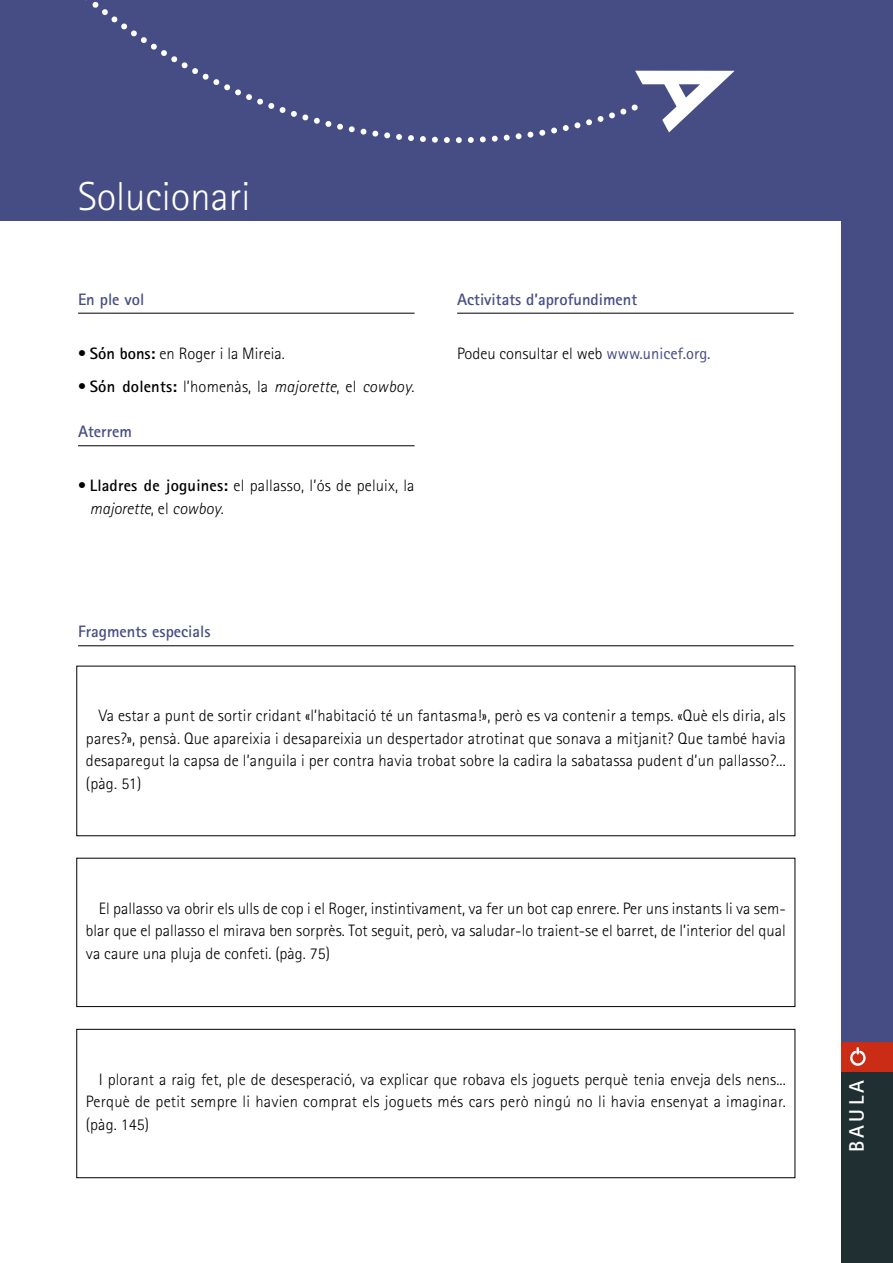
<style>
.page{position:relative;width:893px;height:1263px;background:#fff}
.page>*{position:absolute;margin:0;border:0;box-sizing:border-box;transform-origin:0 0}
.t1{font:300 40.5px "Rotis Sans Serif";color:#fff}
.t2{font:700 21px "Rotis Sans Serif";letter-spacing:.16em;color:#fff}
.t3{font:300 16.5px/22.5px "Rotis Sans Serif";letter-spacing:.01em;color:#000;text-align:justify}
.t4{font:700 16.5px "Rotis Sans Serif";color:#454d84}
.s1{font-weight:700}
.s2{font-style:italic}
.s3{font-weight:400;color:#454d84}
</style>
<div class="page">
<div style="left:0;top:0;width:842px;height:221px;background:#454d84"></div>
<img style="left:642px;top:71px;width:93px;height:61px">
<svg style="left:85px;top:0;width:557px;height:144px"></svg>
<svg style="left:632px;top:105px;width:6px;height:6px"></svg>
<div style="left:842px;top:0;width:51px;height:1235px;background:#454d84"></div>
<div style="left:842px;top:1071px;width:51px;height:192px;background:#202f32"></div>
<div style="left:842px;top:1042px;width:51px;height:29px;background:#cb2c16"></div>
<img style="left:850px;top:1047px;width:16px;height:19px">
<hr style="left:78px;top:645px;width:716px;height:1px;background:#000">
<div style="left:77px;top:1029px;width:718px;height:149px;border:1px solid #000"></div>
<div style="left:77px;top:858px;width:718px;height:149px;border:1px solid #000"></div>
<hr style="left:78px;top:313px;width:337px;height:1px;background:#000">
<hr style="left:78px;top:445px;width:337px;height:1px;background:#000">
<hr style="left:457px;top:313px;width:337px;height:1px;background:#000">
<h1 class="t1" style="left:78px;top:182px;width:174px">Solucionari</h1>
<p class="t4" style="left:78px;top:293px;width:68px">En ple vol</p>
<p class="t3" style="left:78px;top:344px;width:208px">• <span class="s1">Són bons:</span> en Roger i la Mireia.</p>
<p class="t3" style="left:78px;top:377px;width:338px">• <span class="s1">Són dolents:</span> l’homenàs, la <span class="s2">majorette</span>, el <span class="s2">cowboy</span>.</p>
<p class="t4" style="left:78px;top:426px;width:56px">Aterrem</p>
<p class="t3" style="left:90px;top:476px;width:326px;text-indent:-12px">• <span class="s1">Lladres de joguines:</span> el pallasso, l’ós de peluix, la <span class="s2">majorette</span>, el <span class="s2">cowboy</span>.</p>
<p class="t4" style="left:78px;top:626px;width:134px">Fragments especials</p>
<p class="t4" style="left:457px;top:293px;width:182px">Activitats d’aprofundiment</p>
<p class="t3" style="left:457px;top:344px;width:255px">Podeu consultar el web <span class="s3">www.unicef.org.</span></p>
<p class="t3" style="left:86px;top:706px;width:701px;text-indent:13px">Va estar a punt de sortir cridant «l’habitació té un fantasma!», però es va contenir a temps. «Què els diria, als pares?», pensà. Que apareixia i desapareixia un despertador atrotinat que sonava a mitjanit? Que també havia desaparegut la capsa de l’anguila i per contra havia trobat sobre la cadira la sabatassa pudent d’un pallasso?... (pàg. 51)</p>
<p class="t3" style="left:86px;top:899px;width:701px;text-indent:13px">El pallasso va obrir els ulls de cop i el Roger, instintivament, va fer un bot cap enrere. Per uns instants li va sem&shy;blar que el pallasso el mirava ben sorprès. Tot seguit, però, va saludar-lo traient-se el barret, de l’interior del qual va caure una pluja de confeti. (pàg. 75)</p>
<p class="t3" style="left:86px;top:1070px;width:701px;text-indent:13px">I plorant a raig fet, ple de desesperació, va explicar que robava els joguets perquè tenia enveja dels nens...<br>Perquè de petit sempre li havien comprat els joguets més cars però ningú no li havia ensenyat a imaginar. (pàg. 145)</p>
<p class="t2" style="left:849px;top:1152px;width:74px;rotate:-90deg">BAULA</p>
</div>
